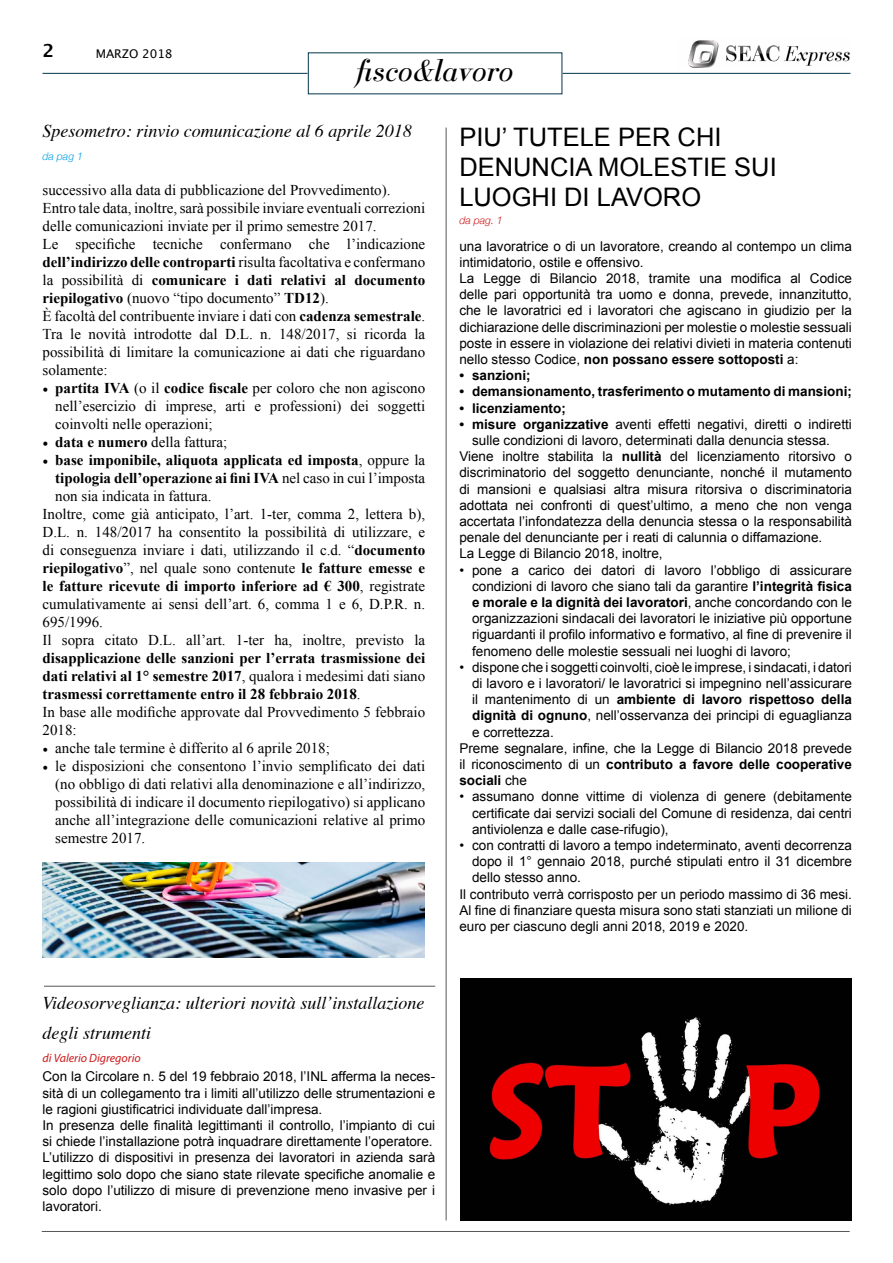
<style>
.page{position:relative;width:893px;height:1263px;background:#fff}
.page>*{position:absolute;margin:0;border:0;box-sizing:border-box;transform-origin:0 0}
.t1{font:italic 30px "Ratio Modern";color:#000}
.t2{font:25.5px/30px "Arial";color:#000}
.t3{font:italic 18px/30px "Times";color:#000}
.t4{font:700 18px "Lucida Grande";color:#000}
.t5{font:15px/18px "Times New Roman";color:#000;text-align:justify}
.t6{font:700 15px/18px "Times New Roman";color:#000}
.t7{font:13.5px/16.2px "Arial";color:#000}
.t8{font:700 13.5px "Arial";color:#000}
.t9{font:italic 12px "Myriad Pro";color:#cd171a}
.t10{font:12px "Lucida Grande";color:#000}
.t11{font:italic 300 10.5px "Helvetica Neue";color:#cd171a}
.t12{font:italic 300 10.5px "Helvetica Neue";color:#009fe3}
.s1{font-weight:700}
.s2{font-family:"Minion Pro";font-weight:700}
.s3{font-family:"Minion Pro"}
.s4{font-weight:400}
</style>
<div class="page">
<hr style="left:43px;top:73px;width:265px;height:1px;background:#02354b">
<hr style="left:563px;top:73px;width:287px;height:1px;background:#02354b">
<img style="left:688px;top:40px;width:162px;height:28px">
<hr style="left:446px;top:128px;width:1px;height:1092px;background:#575756">
<hr style="left:44px;top:986px;width:391px;height:1px;background:#575756">
<img style="left:43px;top:862px;width:381px;height:96px">
<hr style="left:42px;top:1231px;width:808px;height:1px;background:#575756">
<img style="left:460px;top:979px;width:391px;height:241px">
<h3 class="t4" style="left:43px;top:36px;width:13px">2</h3>
<p class="t10" style="left:96px;top:47px;width:78px">MARZO 2018</p>
<h1 class="t1" style="left:357px;top:51px;width:159px">fisco&amp;lavoro</h1>
<h3 class="t3" style="left:43px;top:115px;width:371px">Spesometro: rinvio comunicazione al 6 aprile 2018</h3>
<h2 class="t2" style="left:459px;top:122px;width:319px">PIU’ TUTELE PER CHI<br>DENUNCIA MOLESTIE SUI<br>LUOGHI DI LAVORO</h2>
<p class="t12" style="left:43px;top:150px;width:42px">da pag 1</p>
<p class="t5" style="left:43px;top:180px;width:384px;text-align:left">successivo alla data di pubblicazione del Provvedimento).<br>Entro tale data, inoltre, sarà possibile inviare eventuali correzioni delle comunicazioni inviate per il primo semestre 2017.<br>Le specifiche tecniche confermano che l’indicazione <span class="s1">dell’indirizzo delle controparti</span> risulta facoltativa e confermano la possibilità di <span class="s1">comunicare i dati relativi al documento riepilogativo</span> (nuovo “tipo documento” <span class="s1">TD12</span>).<br>È facoltà del contribuente inviare i dati con <span class="s1">cadenza semestrale</span>.<br>Tra le novità introdotte dal D.L. n. 148/2017, si ricorda la possibilità di limitare la comunicazione ai dati che riguardano solamente:</p>
<p class="t5" style="left:55px;top:378px;width:371px;text-indent:-13px"><span class="s2">•</span> <span class="s1">partita IVA</span> (o il <span class="s1">codice fiscale</span> per coloro che non agiscono nell’esercizio di imprese, arti e professioni) dei soggetti coinvolti nelle operazioni;</p>
<p class="t5" style="left:43px;top:432px;width:186px"><span class="s2">•</span> <span class="s1">data e numero</span> della fattura;</p>
<p class="t6" style="left:43px;top:450px;width:384px"><span class="s3">•</span> base imponibile, aliquota applicata ed imposta<span class="s4">, oppure la</span></p>
<p class="t6" style="left:55px;top:468px;width:371px">tipologia dell’operazione ai fini IVA <span class="s4">nel caso in cui l’imposta</span></p>
<p class="t5" style="left:55px;top:486px;width:158px">non sia indicata in fattura.</p>
<p class="t5" style="left:43px;top:504px;width:384px">Inoltre, come già anticipato, l’art. 1-ter, comma 2, lettera b),</p>
<p class="t5" style="left:43px;top:522px;width:384px">D.L. n. 148/2017 ha consentito la possibilità di utilizzare, e</p>
<p class="t5" style="left:43px;top:540px;width:384px">di conseguenza inviare i dati, utilizzando il c.d. “<span class="s1">documento</span></p>
<p class="t6" style="left:43px;top:558px;width:384px">riepilogativo<span class="s4">”, nel quale sono contenute</span> le fatture emesse e</p>
<p class="t6" style="left:43px;top:576px;width:384px">le fatture ricevute di importo inferiore ad € 300<span class="s4">, registrate</span></p>
<p class="t5" style="left:43px;top:594px;width:384px">cumulativamente ai sensi dell’art. 6, comma 1 e 6, D.P.R. n.</p>
<p class="t5" style="left:43px;top:612px;width:62px">695/1996.</p>
<p class="t5" style="left:43px;top:630px;width:384px">Il sopra citato D.L. all’art. 1-ter ha, inoltre, previsto la</p>
<p class="t6" style="left:43px;top:648px;width:384px">disapplicazione delle sanzioni per l’errata trasmissione dei dati relativi al 1° semestre 2017<span class="s4">, qualora i medesimi dati siano </span>trasmessi correttamente entro il 28 febbraio 2018<span class="s4">.<br>In base alle modifiche approvate dal Provvedimento 5 febbraio 2018:</span></p>
<p class="t5" style="left:43px;top:738px;width:289px"><span class="s3">•</span> anche tale termine è differito al 6 aprile 2018;</p>
<p class="t5" style="left:55px;top:756px;width:371px;text-indent:-13px"><span class="s3">•</span> le disposizioni che consentono l’invio semplificato dei dati (no obbligo di dati relativi alla denominazione e all’indirizzo, possibilità di indicare il documento riepilogativo) si applicano anche all’integrazione delle comunicazioni relative al primo semestre 2017.</p>
<p class="t11" style="left:459px;top:214px;width:45px">da pag. 1</p>
<p class="t7" style="left:459px;top:238px;width:394px">una lavoratrice o di un lavoratore, creando al contempo un clima intimidatorio, ostile e offensivo.<br>La Legge di Bilancio 2018, tramite una modifica al Codice delle pari opportunità tra uomo e donna, prevede, innanzitutto, che le lavoratrici ed i lavoratori che agiscano in giudizio per la dichiarazione delle discriminazioni per molestie o molestie sessuali poste in essere in violazione dei relativi divieti in materia contenuti nello stesso Codice, <span class="s1">non possano essere sottoposti</span> a:</p>
<p class="t8" style="left:459px;top:366px;width:73px">• sanzioni;</p>
<p class="t8" style="left:459px;top:383px;width:394px">• demansionamento, trasferimento o mutamento di mansioni;</p>
<p class="t8" style="left:459px;top:399px;width:108px">• licenziamento;</p>
<p class="t7" style="left:459px;top:416px;width:394px"><span class="s1">• misure organizzative</span> aventi effetti negativi, diretti o indiretti</p>
<p class="t7" style="left:472px;top:432px;width:359px">sulle condizioni di lavoro, determinati dalla denuncia stessa.</p>
<p class="t7" style="left:459px;top:448px;width:394px">Viene inoltre stabilita la <span class="s1">nullità</span> del licenziamento ritorsivo o</p>
<p class="t7" style="left:459px;top:465px;width:394px">discriminatorio del soggetto denunciante, nonché il mutamento</p>
<p class="t7" style="left:459px;top:481px;width:394px">di mansioni e qualsiasi altra misura ritorsiva o discriminatoria</p>
<p class="t7" style="left:459px;top:497px;width:394px">adottata nei confronti di quest’ultimo, a meno che non venga</p>
<p class="t7" style="left:459px;top:513px;width:394px">accertata l’infondatezza della denuncia stessa o la responsabilità</p>
<p class="t7" style="left:459px;top:529px;width:364px">penale del denunciante per i reati di calunnia o diffamazione.</p>
<p class="t7" style="left:459px;top:546px;width:205px">La Legge di Bilancio 2018, inoltre,</p>
<p class="t7" style="left:472px;top:562px;width:381px;text-align:justify;text-indent:-13px">• pone a carico dei datori di lavoro l’obbligo di assicurare condizioni di lavoro che siano tali da garantire <span class="s1">l’integrità fisica e morale e la dignità dei lavoratori</span>, anche concordando con le organizzazioni sindacali dei lavoratori le iniziative più opportune riguardanti il profilo informativo e formativo, al fine di prevenire il fenomeno delle molestie sessuali nei luoghi di lavoro;</p>
<p class="t7" style="left:459px;top:659px;width:394px">• dispone che i soggetti coinvolti, cioè le imprese, i sindacati, i datori</p>
<p class="t7" style="left:472px;top:675px;width:381px">di lavoro e i lavoratori/ le lavoratrici si impegnino nell’assicurare</p>
<p class="t8" style="left:472px;top:690px;width:381px"><span class="s4">il mantenimento di un</span> ambiente di lavoro rispettoso della</p>
<p class="t7" style="left:472px;top:708px;width:381px"><span class="s1">dignità di ognuno</span>, nell’osservanza dei principi di eguaglianza</p>
<p class="t7" style="left:472px;top:724px;width:83px">e correttezza.</p>
<p class="t7" style="left:459px;top:740px;width:394px">Preme segnalare, infine, che la Legge di Bilancio 2018 prevede</p>
<p class="t8" style="left:459px;top:755px;width:394px"><span class="s4">il riconoscimento di un</span> contributo a favore delle cooperative</p>
<p class="t8" style="left:459px;top:771px;width:69px">sociali <span class="s4">che</span></p>
<p class="t7" style="left:472px;top:789px;width:381px;text-align:justify;text-indent:-13px">• assumano donne vittime di violenza di genere (debitamente certificate dai servizi sociali del Comune di residenza, dai centri antiviolenza e dalle case-rifugio),</p>
<p class="t7" style="left:459px;top:837px;width:394px">• con contratti di lavoro a tempo indeterminato, aventi decorrenza</p>
<p class="t7" style="left:472px;top:853px;width:381px">dopo il 1° gennaio 2018, purché stipulati entro il 31 dicembre</p>
<p class="t7" style="left:472px;top:870px;width:110px">dello stesso anno.</p>
<p class="t7" style="left:459px;top:886px;width:394px">Il contributo verrà corrisposto per un periodo massimo di 36 mesi.</p>
<p class="t7" style="left:459px;top:902px;width:394px">Al fine di finanziare questa misura sono stati stanziati un milione di</p>
<p class="t7" style="left:459px;top:918px;width:290px">euro per ciascuno degli anni 2018, 2019 e 2020.</p>
<h3 class="t3" style="left:43px;top:987px;width:383px">Videosorveglianza: ulteriori novità sull’installazione degli strumenti</h3>
<p class="t9" style="left:43px;top:1051px;width:100px">di Valerio Digregorio</p>
<p class="t7" style="left:43px;top:1069px;width:394px">Con la Circolare n. 5 del 19 febbraio 2018, l’INL afferma la neces&shy;sità di un collegamento tra i limiti all’utilizzo delle strumentazioni e le ragioni giustificatrici individuate dall’impresa.<br>In presenza delle finalità legittimanti il controllo, l’impianto di cui si chiede l’installazione potrà inquadrare direttamente l’operatore.<br>L’utilizzo di dispositivi in presenza dei lavoratori in azienda sarà legittimo solo dopo che siano state rilevate specifiche anomalie e solo dopo l’utilizzo di misure di prevenzione meno invasive per i lavoratori.</p>
</div>
